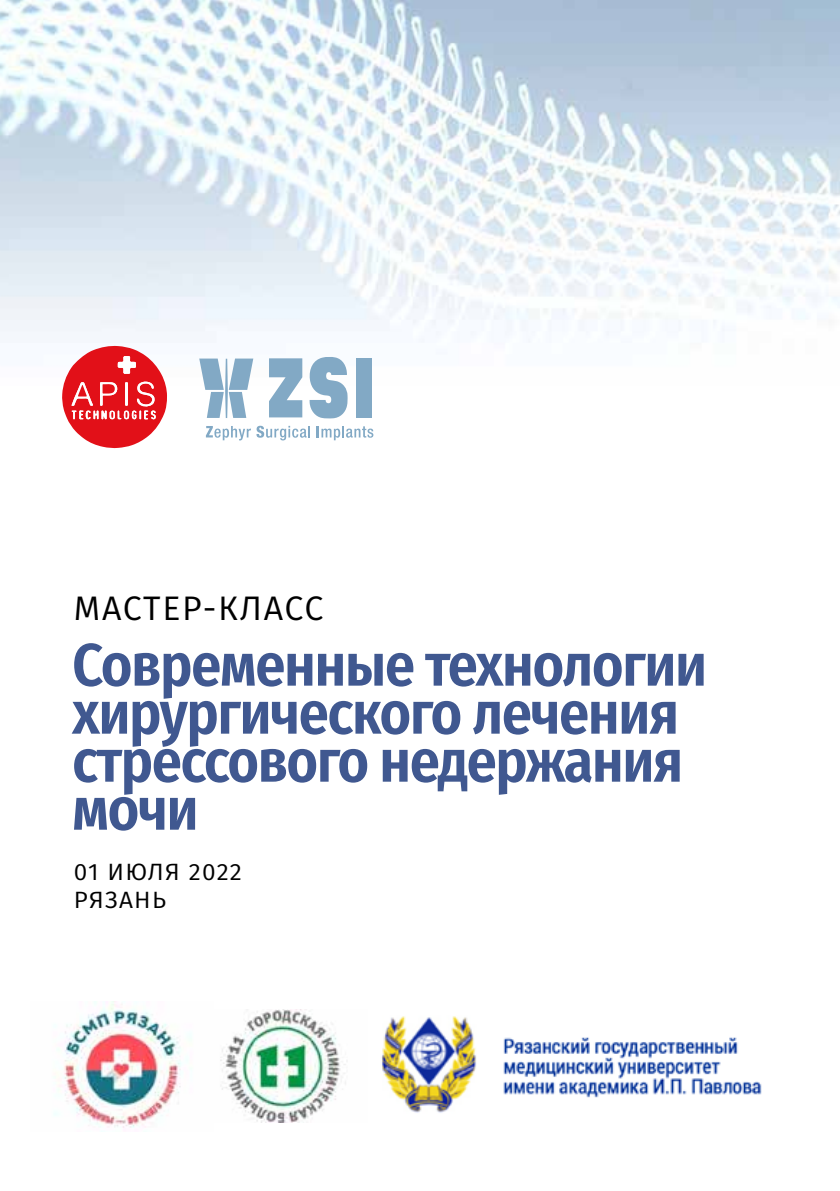
<style>
.page{position:relative;width:840px;height:1191px;background:#fff}
.page>*{position:absolute;margin:0;border:0;box-sizing:border-box;transform-origin:0 0}
.t1{font:600 60px/48px "Fira Sans Condensed";letter-spacing:-.025em;color:#405890}
.t2{font:34px "Fira Sans";letter-spacing:.05em;color:#000}
.t3{font:23.6px/28.2px "Fira Sans";letter-spacing:.05em;color:#000;scale:1.04 1}
</style>
<div class="page">
<img style="left:0;top:0;width:839px;height:378px">
<svg style="left:62px;top:345px;width:105px;height:103px"></svg>
<svg style="left:199px;top:358px;width:54px;height:60px"></svg>
<svg style="left:308px;top:357px;width:39px;height:61px"></svg>
<svg style="left:269px;top:358px;width:33px;height:59px"></svg>
<div style="left:356px;top:358px;width:16px;height:59px;background:#82a9c5"></div>
<svg style="left:206px;top:426px;width:104px;height:14px"></svg>
<svg style="left:316px;top:426px;width:57px;height:14px"></svg>
<img style="left:54px;top:1001px;width:137px;height:127px">
<img style="left:220px;top:1009px;width:126px;height:114px">
<img style="left:381px;top:1016px;width:381px;height:97px">
<p class="t2" style="left:74px;top:583px;width:251px">МАСТЕР-КЛАСС</p>
<p class="t1" style="left:72px;top:637px;width:636px">Современные технологии хирургического лечения стрессового недержания мочи</p>
<p class="t3" style="left:74px;top:857px;width:163px">01 ИЮЛЯ 2022<br>РЯЗАНЬ</p>
</div>
